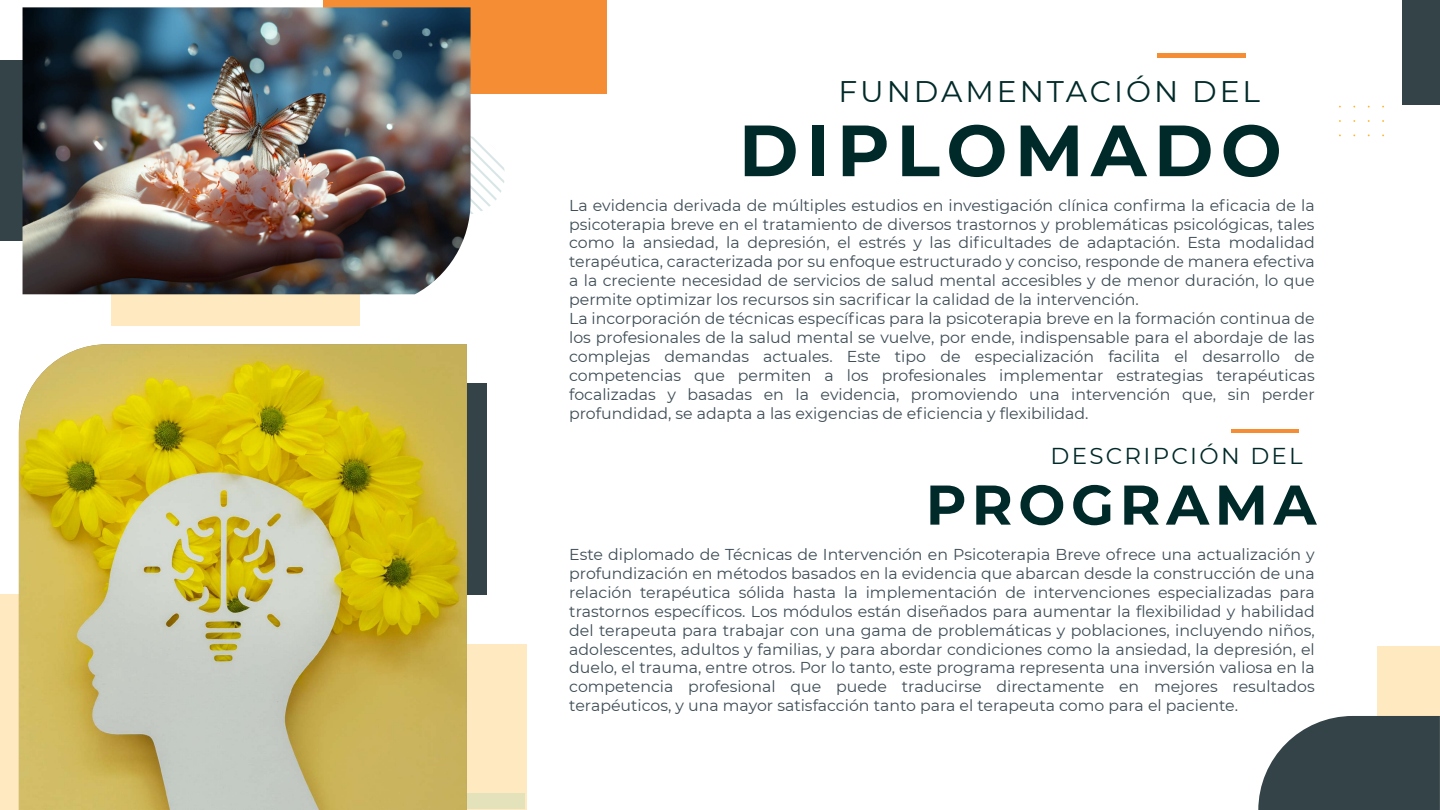
<style>
.page{position:relative;width:1440px;height:810px;background:#fff}
.page>*{position:absolute;margin:0;border:0;box-sizing:border-box;transform-origin:0 0}
.t1{font:700 72.38px "Montserrat";letter-spacing:.1em;color:#002a29}
.t2{font:700 55.88px "Montserrat";letter-spacing:.1em;color:#002a29}
.t3{font:29.78px "Montserrat";letter-spacing:.1em;color:#002a29}
.t4{font:22.95px "Montserrat";letter-spacing:.1em;color:#002a29}
.t5{font:15.75px/18.9px "Montserrat";color:#3e4d56}
</style>
<div class="page">
<div style="left:1378px;top:646px;width:62px;height:163px;background:#fee9c0"></div>
<div style="left:1402px;top:0;width:38px;height:104px;background:#334348"></div>
<svg style="left:1258px;top:716px;width:182px;height:94px;background:#4a585d"></svg>
<div style="left:324px;top:0;width:283px;height:94px;background:#f48d33"></div>
<div style="left:1158px;top:53px;width:88px;height:5px;background:#f48d33"></div>
<hr style="left:1231px;top:429px;width:68px;height:4px;background:#f48d33">
<div style="left:0;top:595px;width:241px;height:215px;background:#fee9c0"></div>
<div style="left:112px;top:274px;width:248px;height:52px;background:#fee9c0"></div>
<svg style="left:467px;top:644px;width:60px;height:166px;background:#fbe8bf"></svg>
<svg style="left:471px;top:136px;width:34px;height:78px"></svg>
<div style="left:385px;top:383px;width:101px;height:212px;background:#334348"></div>
<div style="left:0;top:61px;width:108px;height:180px;background:#334348"></div>
<img style="left:23px;top:7px;width:448px;height:287px">
<img style="left:19px;top:344px;width:448px;height:466px">
<h3 class="t3" style="left:838px;top:71px;width:423px">FUNDAMENTACIÓN DEL</h3>
<h1 class="t1" style="left:739px;top:98px;width:545px">DIPLOMADO</h1>
<p class="t5" style="left:569px;top:195px;width:747px">La evidencia derivada de múltiples estudios en investigación clínica confirma la eficacia de la psicoterapia breve en el tratamiento de diversos trastornos y problemáticas psicológicas, tales como la ansiedad, la depresión, el estrés y las dificultades de adaptación. Esta modalidad terapéutica, caracterizada por su enfoque estructurado y conciso, responde de manera efectiva a la creciente necesidad de servicios de salud mental accesibles y de menor duración, lo que permite optimizar los recursos sin sacrificar la calidad de la intervención.<br>La incorporación de técnicas específicas para la psicoterapia breve en la formación continua de los profesionales de la salud mental se vuelve, por ende, indispensable para el abordaje de las complejas demandas actuales. Este tipo de especialización facilita el desarrollo de competencias que permiten a los profesionales implementar estrategias terapéuticas focalizadas y basadas en la evidencia, promoviendo una intervención que, sin perder profundidad, se adapta a las exigencias de eficiencia y flexibilidad.</p>
<h3 class="t4" style="left:1050px;top:440px;width:254px">DESCRIPCIÓN DEL</h3>
<h2 class="t2" style="left:926px;top:465px;width:392px">PROGRAMA</h2>
<p class="t5" style="left:569px;top:544px;width:747px;text-align:justify">Este diplomado de Técnicas de Intervención en Psicoterapia Breve ofrece una actualización y profundización en métodos basados en la evidencia que abarcan desde la construcción de una relación terapéutica sólida hasta la implementación de intervenciones especializadas para trastornos específicos. Los módulos están diseñados para aumentar la flexibilidad y habilidad del terapeuta para trabajar con una gama de problemáticas y poblaciones, incluyendo niños, adolescentes, adultos y familias, y para abordar condiciones como la ansiedad, la depresión, el duelo, el trauma, entre otros. Por lo tanto, este programa representa una inversión valiosa en la competencia profesional que puede traducirse directamente en mejores resultados terapéuticos, y una mayor satisfacción tanto para el terapeuta como para el paciente.</p>
</div>
